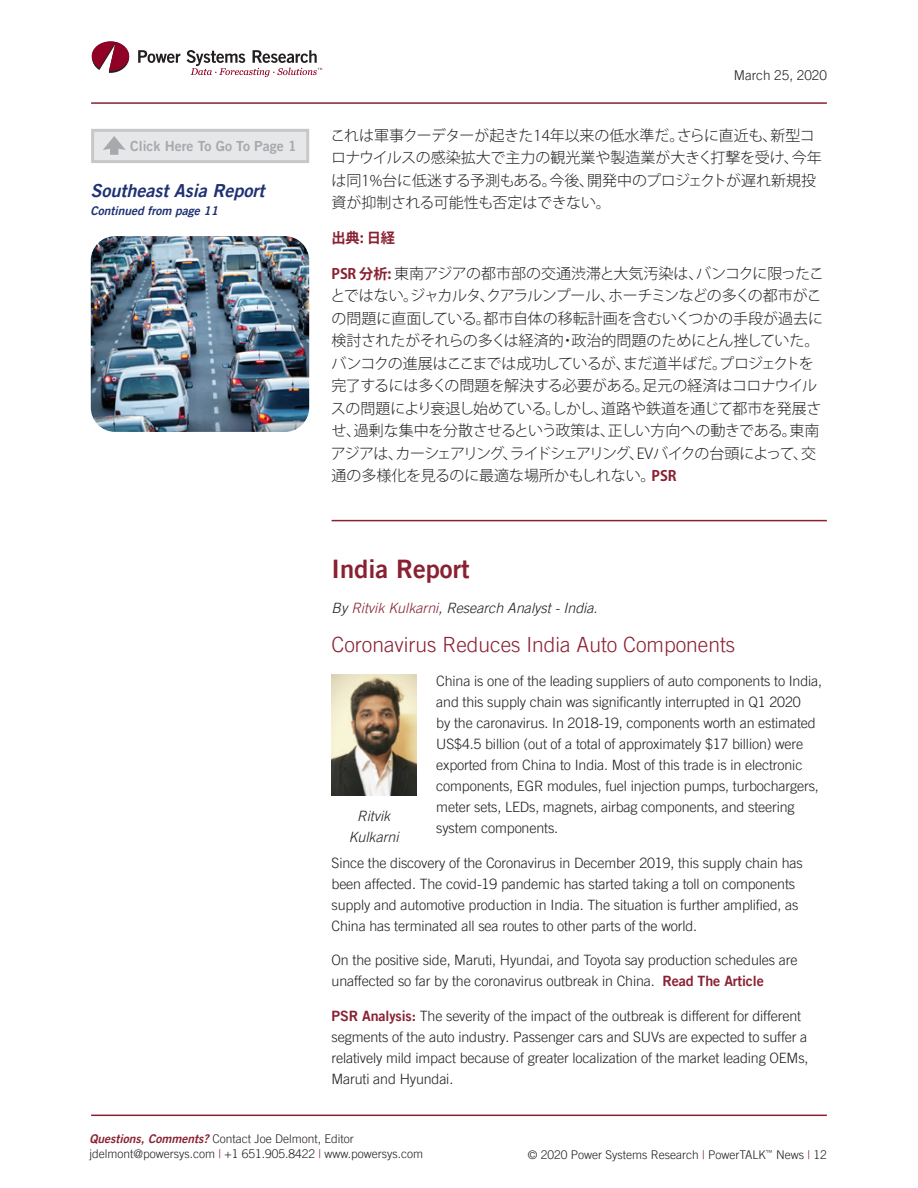
<style>
.page{position:relative;width:918px;height:1188px;background:#fff}
.page>*{position:absolute;margin:0;border:0;box-sizing:border-box;transform-origin:0 0}
.t1{font:25.5px "Trade Gothic LT Pro Bd 2";color:#8a2132}
.t2{font:300 21px "Trade Gothic LT Pro";color:#8a2132}
.t3{font:18px "Trade Gothic LT Pro Bd 2 Obl";color:#1e3173}
.t4{font:300 15px/22.5px "Koz Go Pro";letter-spacing:-.02em;color:#231f20}
.t5{font:300 15px/22.5px "Koz Go Pro";color:#231f20}
.t6{font:300 14.25px/21px "Trade Gothic LT Pro";letter-spacing:-.01em;color:#231f20}
.t7{font:italic 300 14.25px/21px "Trade Gothic LT Pro";color:#231f20;text-align:center}
.t8{font:700 14.25px "Koz Go Pro";color:#8a2132}
.t9{font:13.95px "Trade Gothic LT Pro Bd 2";color:#a8a9ad}
.t10{font:300 13.5px "Trade Gothic LT Pro";color:#231f20}
.t11{font:300 12px/15px "Trade Gothic LT Pro";color:#231f20}
.t12{font:12px "Trade Gothic LT Pro Bd 2 Obl";color:#1e3173}
.s1{font-weight:700;font-size:14.25px;color:#8a2132}
.s2{color:#8a2132}
.s3{font-family:"Trade Gothic LT Pro Bd 2";font-weight:400;color:#8a2132}
.s4{font-family:"Trade Gothic LT Pro Bd 2 Obl";font-weight:400;color:#8a2132}
</style>
<div class="page">
<hr style="left:91px;top:102px;width:736px;height:2px;background:#8a2132">
<hr style="left:91px;top:1115px;width:736px;height:1px;background:#8a2132">
<svg style="left:138px;top:50px;width:42px;height:13px"></svg>
<svg style="left:92px;top:41px;width:37px;height:32px"></svg>
<svg style="left:187px;top:50px;width:135px;height:27px"></svg>
<div style="left:91px;top:129px;width:218px;height:34px;background:#e6e7e9;border:3px solid #c7c8ca"></div>
<svg style="left:103px;top:136px;width:23px;height:19px"></svg>
<hr style="left:332px;top:520px;width:495px;height:1px;background:#8a2132">
<img style="left:332px;top:675px;width:84px;height:120px">
<img style="left:91px;top:236px;width:218px;height:196px">
<p class="t9" style="left:130px;top:137px;width:168px">Click Here To Go To Page 1</p>
<p class="t3" style="left:90px;top:180px;width:175px">Southeast Asia Report</p>
<p class="t12" style="left:90px;top:203px;width:129px">Continued from page 11</p>
<p class="t10" style="left:734px;top:67px;width:95px">March 25, 2020</p>
<p class="t5" style="left:331px;top:124px;width:493px">これは軍事クーデターが起きた14年以来の低水準だ。さらに直近も、新型コロナウイルスの感染拡大で主力の観光業や製造業が大きく打撃を受け、今年は同1%台に低迷する予測もある。今後、開発中のプロジェクトが遅れ新規投資が抑制される可能性も否定はできない。</p>
<p class="t8" style="left:332px;top:228px;width:65px">出典: 日経</p>
<p class="t4" style="left:330px;top:262px;width:495px"><span class="s1">PSR 分析:</span> 東南アジアの都市部の交通渋滞と大気汚染は、バンコクに限ったことではない。ジャカルタ、クアラルンプール、ホーチミンなどの多くの都市がこの問題に直面している。都市自体の移転計画を含むいくつかの手段が過去に検討されたがそれらの多くは経済的・政治的問題のためにとん挫していた。バンコクの進展はここまでは成功しているが、まだ道半ばだ。プロジェクトを完了するには多くの問題を解決する必要がある。足元の経済はコロナウイルスの問題により衰退し始めている。しかし、道路や鉄道を通じて都市を発展させ、過剰な集中を分散させるという政策は、正しい方向への動きである。東南アジアは、カーシェアリング、ライドシェアリング、EVバイクの台頭によって、交通の多様化を見るのに最適な場所かもしれない。<span class="s1">PSR</span></p>
<h1 class="t1" style="left:332px;top:553px;width:140px">India Report</h1>
<p class="t7" style="left:332px;top:598px;width:268px">By <span class="s2">Ritvik Kulkarni</span>, Research Analyst - India.</p>
<h2 class="t2" style="left:332px;top:632px;width:405px">Coronavirus Reduces India Auto Components</h2>
<p class="t6" style="left:436px;top:671px;width:387px">China is one of the leading suppliers of auto components to India, and this supply chain was significantly interrupted in Q1 2020<br>by the caronavirus. In 2018-19, components worth an estimated US$4.5 billion (out of a total of approximately $17 billion) were exported from China to India. Most of this trade is in electronic components, EGR modules, fuel injection pumps, turbochargers, meter sets, LEDs, magnets, airbag components, and steering system components.</p>
<p class="t6" style="left:332px;top:852px;width:473px">Since the discovery of the Coronavirus in December 2019, this supply chain has been affected. The covid-19 pandemic has started taking a toll on components supply and automotive production in India. The situation is further amplified, as China has terminated all sea routes to other parts of the world.</p>
<p class="t6" style="left:332px;top:950px;width:467px">On the positive side, Maruti, Hyundai, and Toyota say production schedules are unaffected so far by the coronavirus outbreak in China. <span class="s3">Read The Article</span></p>
<p class="t6" style="left:332px;top:1005px;width:478px"><span class="s3">PSR Analysis:</span> The severity of the impact of the outbreak is different for different segments of the auto industry. Passenger cars and SUVs are expected to suffer a relatively mild impact because of greater localization of the market leading OEMs, Maruti and Hyundai.</p>
<p class="t7" style="left:349px;top:806px;width:51px">Ritvik<br>Kulkarni</p>
<p class="t11" style="left:90px;top:1131px;width:335px"><span class="s4">Questions, Comments?</span> Contact Joe Delmont, Editor jdelmont@powersys.com <span class="s2">|</span> +1 651.905.8422 <span class="s2">|</span> www.powersys.com</p>
<p class="t11" style="left:528px;top:1147px;width:301px">© 2020 Power Systems Research <span class="s2">|</span> PowerTALK<sup>™</sup> News <span class="s2">|</span> 12</p>
</div>
